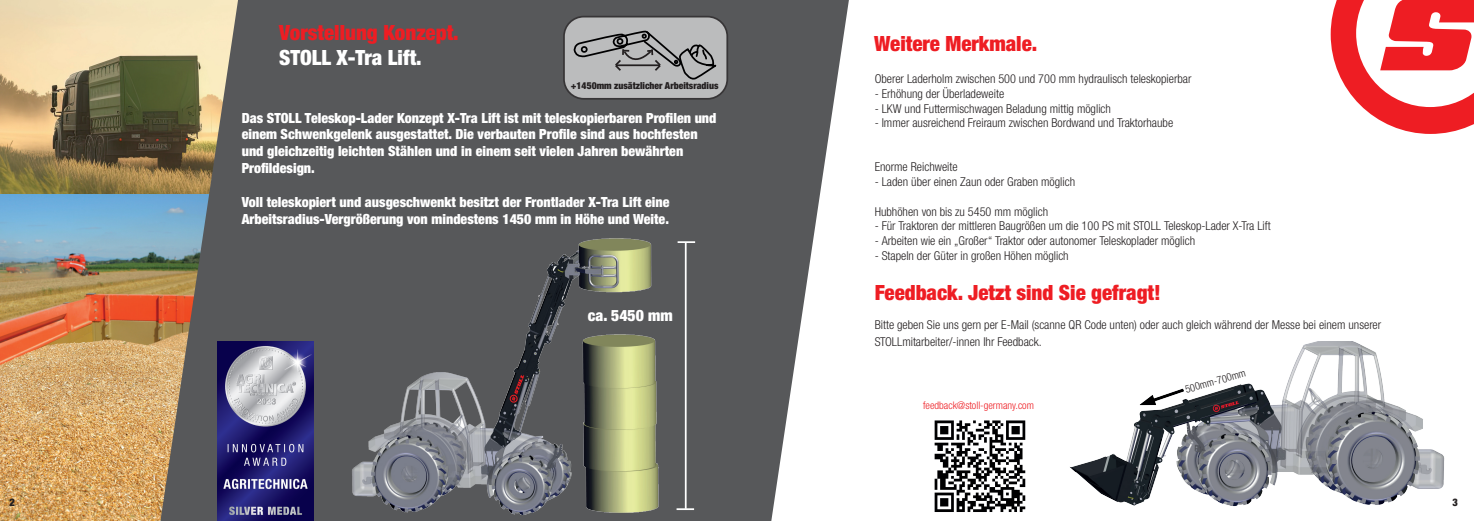
<style>
.page{position:relative;width:1474px;height:521px;background:#fff}
.page>*{position:absolute;margin:0;border:0;box-sizing:border-box;transform-origin:0 0}
.t1{font:900 condensed 21px "Helvetica Neue LTW1 G";color:#ee1d23}
.t2{font:900 condensed 21px "Helvetica Neue LTW1 G";color:#fff}
.t3{font:900 condensed 15.75px "Helvetica Neue LTW1 G";color:#fff}
.t4{font:900 condensed 14px/16.8px "Helvetica Neue LTW1 G";color:#fff}
.t5{font:300 condensed 12.25px/16.8px "Helvetica Neue LTW1 G";color:#231f20}
.t6{font:300 condensed 10.5px "Helvetica Neue LTW1 G";color:#ee1d23}
.t7{font:300 condensed 10.5px "Helvetica Neue LTW1 G";color:#231f20}
.t8{font:900 condensed 10.5px "Helvetica Neue LTW1 G";color:#231f20}
.t9{font:900 condensed 9.62px "Helvetica Neue LTW1 G";color:#231f20}
</style>
<div class="page">
<img style="left:0;top:0;width:160px;height:195px">
<img style="left:0;top:195px;width:160px;height:326px">
<svg style="left:160px;top:0;width:689px;height:521px;background:#6f6e6d"></svg>
<svg style="left:1330px;top:0;width:143px;height:134px"></svg>
<img style="left:1070px;top:341px;width:375px;height:165px">
<img style="left:266px;top:232px;width:411px;height:289px">
<svg style="left:677px;top:241px;width:18px;height:2px"></svg>
<hr style="left:685px;top:242px;width:1px;height:267px;background:#fff">
<svg style="left:676px;top:508px;width:18px;height:2px"></svg>
<div style="left:564px;top:17px;width:163px;height:82px;background:#bbbcbd;border-radius:20px"></div>
<div style="left:563px;top:16px;width:165px;height:84px;border:2px solid #231f20;border-radius:20px"></div>
<svg style="left:573px;top:30px;width:144px;height:50px"></svg>
<img style="left:934px;top:420px;width:92px;height:92px">
<svg style="left:509px;top:375px;width:15px;height:28px"></svg>
<img style="left:217px;top:342px;width:96px;height:179px">
<h1 class="t1" style="left:279px;top:20px;width:181px">Vorstellung Konzept.</h1>
<h1 class="t2" style="left:279px;top:45px;width:144px">STOLL X-Tra Lift.</h1>
<p class="t9" style="left:571px;top:80px;width:149px">+1450mm zusätzlicher Arbeitsradius</p>
<p class="t4" style="left:242px;top:109px;width:476px">Das STOLL Teleskop-Lader Konzept X-Tra Lift ist mit teleskopierbaren Profilen und einem Schwenkgelenk ausgestattet. Die verbauten Profile sind aus hochfesten und gleichzeitig leichten Stählen und in einem seit vielen Jahren bewährten Profildesign.</p>
<p class="t4" style="left:242px;top:193px;width:429px">Voll teleskopiert und ausgeschwenkt besitzt der Frontlader X-Tra Lift eine<br>Arbeitsradius-Vergrößerung von mindestens 1450 mm in Höhe und Weite.</p>
<p class="t3" style="left:588px;top:306px;width:86px">ca. 5450 mm</p>
<h1 class="t1" style="left:874px;top:31px;width:165px">Weitere Merkmale.</h1>
<p class="t5" style="left:874px;top:71px;width:318px">Oberer Laderholm zwischen 500 und 700 mm hydraulisch teleskopierbar</p>
<p class="t5" style="left:874px;top:85px;width:131px">- Erhöhung der Überladeweite</p>
<p class="t5" style="left:874px;top:100px;width:238px">- LKW und Futtermischwagen Beladung mittig möglich</p>
<p class="t5" style="left:874px;top:115px;width:300px">- Immer ausreichend Freiraum zwischen Bordwand und Traktorhaube</p>
<p class="t5" style="left:874px;top:159px;width:84px">Enorme Reichweite</p>
<p class="t5" style="left:874px;top:173px;width:202px">- Laden über einen Zaun oder Graben möglich</p>
<p class="t5" style="left:874px;top:203px;width:175px">Hubhöhen von bis zu 5450 mm möglich</p>
<p class="t5" style="left:874px;top:218px;width:397px">- Für Traktoren der mittleren Baugrößen um die 100 PS mit STOLL Teleskop-Lader X-Tra Lift</p>
<p class="t5" style="left:874px;top:232px;width:322px">- Arbeiten wie ein „Großer“ Traktor oder autonomer Teleskoplader möglich</p>
<p class="t5" style="left:874px;top:247px;width:195px">- Stapeln der Güter in großen Höhen möglich</p>
<h1 class="t1" style="left:874px;top:279px;width:287px">Feedback. Jetzt sind Sie gefragt!</h1>
<p class="t5" style="left:874px;top:316px;width:508px">Bitte geben Sie uns gern per E-Mail (scanne QR Code unten) oder auch gleich während der Messe bei einem unserer<br>STOLLmitarbeiter/-innen Ihr Feedback.</p>
<p class="t7" style="left:1183px;top:384px;width:64px;rotate:-16deg">500mm-700mm</p>
<p class="t6" style="left:923px;top:399px;width:112px">feedback@stoll-germany.com</p>
<p class="t8" style="left:9px;top:495px;width:7px">2</p>
<p class="t8" style="left:1452px;top:495px;width:7px">3</p>
</div>
